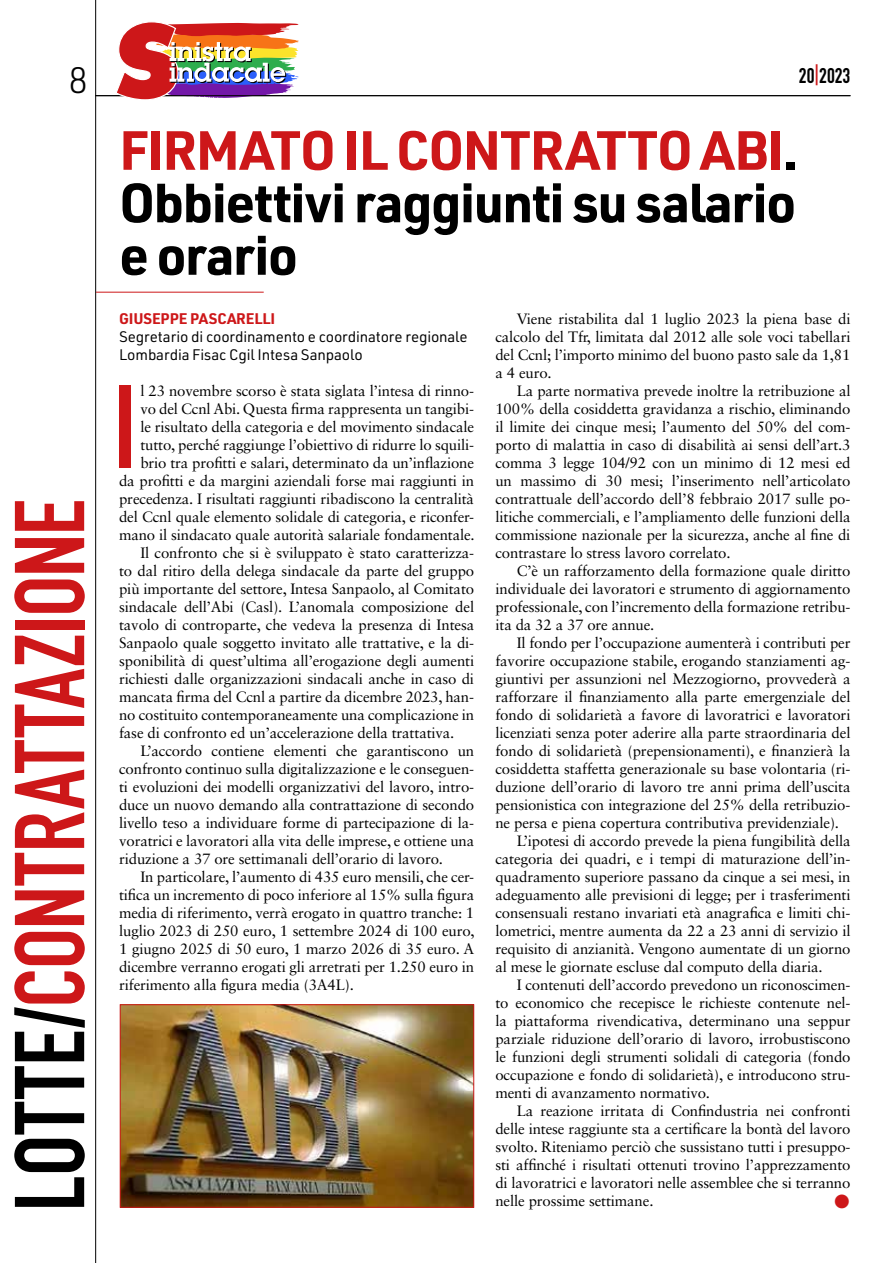
<style>
.page{position:relative;width:893px;height:1263px;background:#fff}
.page>*{position:absolute;margin:0;border:0;box-sizing:border-box;transform-origin:0 0}
.t1{font:116.1px "DIN Engschrift Std";color:#cd1719}
.t2{font:97.35px "DIN Engschrift Std";letter-spacing:-.005em;color:#cd1719}
.t3{font:700 54px/52.5px "URWDIN";letter-spacing:-.03em;color:#000;text-align:justify}
.t4{font:300 36px "URWDIN";color:#000}
.t5{font:21px "DIN Engschrift Std";color:#000}
.t6{font:15px/18px "Sabon LT Std";letter-spacing:-.01em;color:#000;text-align:justify}
.t7{font:15px/18px "URWDIN";letter-spacing:-.01em;color:#000}
.t8{font:700 15px "URWDIN";letter-spacing:-.01em;color:#cd1719}
.t9{font:15px "Zapf Dingbats IT Cby BT";color:#cd1719}
.s1{color:#000}
.s2{color:#cd1719}
</style>
<div class="page">
<hr style="left:95px;top:95px;width:755px;height:1px;background:#000">
<hr style="left:95px;top:0;width:1px;height:1263px;background:#000">
<svg style="left:115px;top:22px;width:184px;height:78px"></svg>
<hr style="left:96px;top:292px;width:168px;height:1px;background:#cd1719">
<img style="left:122px;top:1006px;width:350px;height:200px">
<div style="left:120px;top:1004px;width:354px;height:204px;border:1px solid #cd1719"></div>
<h3 class="t4" style="left:68px;top:57px;width:21px">8</h3>
<h2 class="t2" style="left:-7px;top:1211px;width:714px;rotate:-90deg"><span class="s1">LOTTE/</span>CONTRATTAZIONE</h2>
<h3 class="t5" style="left:799px;top:63px;width:53px">20<span class="s2">|</span>2023</h3>
<h3 class="t3" style="left:119px;top:122px;width:681px"><span class="s2">FIRMATO IL CONTRATTO ABI</span>.<br>Obbiettivi raggiunti su salario e orario</h3>
<p class="t8" style="left:119px;top:308px;width:158px">GIUSEPPE PASCARELLI</p>
<p class="t7" style="left:119px;top:327px;width:350px">Segretario di coordinamento e coordinatore regionale<br>Lombardia Fisac Cgil Intesa Sanpaolo</p>
<h1 class="t1" style="left:113px;top:359px;width:25px">I</h1>
<p class="t6" style="left:140px;top:382px;width:335px">l 23 novembre scorso è stata siglata l’intesa di rinno-</p>
<p class="t6" style="left:495px;top:310px;width:357px;text-indent:21px">Viene ristabilita dal 1 luglio 2023 la piena base di calcolo del Tfr, limitata dal 2012 alle sole voci tabellari del Ccnl; l’importo minimo del buono pasto sale da 1,81 a 4 euro.</p>
<p class="t6" style="left:495px;top:382px;width:357px;text-indent:21px">La parte normativa prevede inoltre la retribuzione al 100% della cosiddetta gravidanza a rischio, eliminando il limite dei cinque mesi; l’aumento del 50% del com&shy;porto di malattia in caso di disabilità ai sensi dell’art.3 comma 3 legge 104/92 con un minimo di 12 mesi ed un massimo di 30 mesi; l’inserimento nell’articolato contrattuale dell’accordo dell’8 febbraio 2017 sulle po&shy;litiche commerciali, e l’ampliamento delle funzioni della commissione nazionale per la sicurezza, anche al fine di contrastare lo stress lavoro correlato.</p>
<p class="t6" style="left:495px;top:562px;width:357px;text-indent:21px">C’è un rafforzamento della formazione quale diritto individuale dei lavoratori e strumento di aggiornamento professionale, con l’incremento della formazione retribu&shy;ita da 32 a 37 ore annue.</p>
<p class="t6" style="left:517px;top:634px;width:335px">Il fondo per l’occupazione aumenterà i contributi per</p>
<p class="t6" style="left:495px;top:652px;width:357px">favorire occupazione stabile, erogando stanziamenti ag-</p>
<p class="t6" style="left:495px;top:670px;width:357px">giuntivi per assunzioni nel Mezzogiorno, provvederà a</p>
<p class="t6" style="left:495px;top:688px;width:357px">rafforzare il finanziamento alla parte emergenziale del</p>
<p class="t6" style="left:495px;top:706px;width:357px">fondo di solidarietà a favore di lavoratrici e lavoratori</p>
<p class="t6" style="left:495px;top:724px;width:357px">licenziati senza poter aderire alla parte straordinaria del</p>
<p class="t6" style="left:495px;top:742px;width:357px">fondo di solidarietà (prepensionamenti), e finanzierà la</p>
<p class="t6" style="left:495px;top:760px;width:357px">cosiddetta staffetta generazionale su base volontaria (ri-</p>
<p class="t6" style="left:495px;top:778px;width:357px">duzione dell’orario di lavoro tre anni prima dell’uscita</p>
<p class="t6" style="left:495px;top:796px;width:357px">pensionistica con integrazione del 25% della retribuzio-</p>
<p class="t6" style="left:495px;top:814px;width:345px">ne persa e piena copertura contributiva previdenziale).</p>
<p class="t6" style="left:517px;top:832px;width:335px">L’ipotesi di accordo prevede la piena fungibilità della</p>
<p class="t6" style="left:495px;top:850px;width:356px">categoria dei quadri, e i tempi di maturazione dell’in-</p>
<p class="t6" style="left:495px;top:868px;width:357px">quadramento superiore passano da cinque a sei mesi, in</p>
<p class="t6" style="left:495px;top:886px;width:357px">adeguamento alle previsioni di legge; per i trasferimenti</p>
<p class="t6" style="left:495px;top:904px;width:357px">consensuali restano invariati età anagrafica e limiti chi-</p>
<p class="t6" style="left:495px;top:922px;width:357px">lometrici, mentre aumenta da 22 a 23 anni di servizio il</p>
<p class="t6" style="left:495px;top:940px;width:357px">requisito di anzianità. Vengono aumentate di un giorno</p>
<p class="t6" style="left:495px;top:958px;width:329px">al mese le giornate escluse dal computo della diaria.</p>
<p class="t6" style="left:517px;top:976px;width:335px">I contenuti dell’accordo prevedono un riconoscimen-</p>
<p class="t6" style="left:495px;top:994px;width:357px">to economico che recepisce le richieste contenute nel-</p>
<p class="t6" style="left:495px;top:1012px;width:357px">la piattaforma rivendicativa, determinano una seppur</p>
<p class="t6" style="left:495px;top:1030px;width:357px">parziale riduzione dell’orario di lavoro, irrobustiscono</p>
<p class="t6" style="left:495px;top:1048px;width:357px">le funzioni degli strumenti solidali di categoria (fondo</p>
<p class="t6" style="left:495px;top:1066px;width:357px">occupazione e fondo di solidarietà), e introducono stru-</p>
<p class="t6" style="left:495px;top:1084px;width:216px">menti di avanzamento normativo.</p>
<p class="t6" style="left:517px;top:1102px;width:335px">La reazione irritata di Confindustria nei confronti</p>
<p class="t6" style="left:495px;top:1120px;width:357px">delle intese raggiunte sta a certificare la bontà del lavoro</p>
<p class="t6" style="left:495px;top:1138px;width:357px">svolto. Riteniamo perciò che sussistano tutti i presuppo-</p>
<p class="t6" style="left:495px;top:1156px;width:357px">sti affinché i risultati ottenuti trovino l’apprezzamento</p>
<p class="t6" style="left:495px;top:1174px;width:357px">di lavoratrici e lavoratori nelle assemblee che si terranno</p>
<p class="t6" style="left:495px;top:1192px;width:160px">nelle prossime settimane.</p>
<p class="t9" style="left:834px;top:1194px;width:16px">●</p>
<p class="t6" style="left:140px;top:400px;width:335px">vo del Ccnl Abi. Questa firma rappresenta un tangibi-</p>
<p class="t6" style="left:140px;top:418px;width:335px">le risultato della categoria e del movimento sindacale</p>
<p class="t6" style="left:140px;top:436px;width:335px">tutto, perché raggiunge l’obiettivo di ridurre lo squili-</p>
<p class="t6" style="left:140px;top:454px;width:335px">brio tra profitti e salari, determinato da un’inflazione</p>
<p class="t6" style="left:119px;top:472px;width:357px">da profitti e da margini aziendali forse mai raggiunti in</p>
<p class="t6" style="left:119px;top:490px;width:357px">precedenza. I risultati raggiunti ribadiscono la centralità</p>
<p class="t6" style="left:119px;top:508px;width:357px">del Ccnl quale elemento solidale di categoria, e riconfer-</p>
<p class="t6" style="left:119px;top:526px;width:357px">mano il sindacato quale autorità salariale fondamentale.</p>
<p class="t6" style="left:140px;top:544px;width:335px">Il confronto che si è sviluppato è stato caratterizza-</p>
<p class="t6" style="left:119px;top:562px;width:357px">to dal ritiro della delega sindacale da parte del gruppo</p>
<p class="t6" style="left:119px;top:580px;width:357px">più importante del settore, Intesa Sanpaolo, al Comitato</p>
<p class="t6" style="left:119px;top:598px;width:357px">sindacale dell’Abi (Casl). L’anomala composizione del</p>
<p class="t6" style="left:119px;top:616px;width:357px">tavolo di controparte, che vedeva la presenza di Intesa</p>
<p class="t6" style="left:119px;top:634px;width:357px">Sanpaolo quale soggetto invitato alle trattative, e la di-</p>
<p class="t6" style="left:119px;top:652px;width:357px">sponibilità di quest’ultima all’erogazione degli aumenti</p>
<p class="t6" style="left:119px;top:670px;width:357px">richiesti dalle organizzazioni sindacali anche in caso di</p>
<p class="t6" style="left:119px;top:688px;width:356px">mancata firma del Ccnl a partire da dicembre 2023, han-</p>
<p class="t6" style="left:119px;top:706px;width:357px">no costituito contemporaneamente una complicazione in</p>
<p class="t6" style="left:119px;top:724px;width:337px">fase di confronto ed un’accelerazione della trattativa.</p>
<p class="t6" style="left:140px;top:742px;width:335px">L’accordo contiene elementi che garantiscono un</p>
<p class="t6" style="left:119px;top:760px;width:357px">confronto continuo sulla digitalizzazione e le conseguen-</p>
<p class="t6" style="left:119px;top:778px;width:357px">ti evoluzioni dei modelli organizzativi del lavoro, intro-</p>
<p class="t6" style="left:119px;top:796px;width:357px">duce un nuovo demando alla contrattazione di secondo</p>
<p class="t6" style="left:119px;top:814px;width:357px">livello teso a individuare forme di partecipazione di la-</p>
<p class="t6" style="left:119px;top:832px;width:357px">voratrici e lavoratori alla vita delle imprese, e ottiene una</p>
<p class="t6" style="left:119px;top:850px;width:325px">riduzione a 37 ore settimanali dell’orario di lavoro.</p>
<p class="t6" style="left:140px;top:868px;width:335px">In particolare, l’aumento di 435 euro mensili, che cer-</p>
<p class="t6" style="left:119px;top:886px;width:357px">tifica un incremento di poco inferiore al 15% sulla figura</p>
<p class="t6" style="left:119px;top:904px;width:356px">media di riferimento, verrà erogato in quattro tranche: 1</p>
<p class="t6" style="left:119px;top:922px;width:357px">luglio 2023 di 250 euro, 1 settembre 2024 di 100 euro,</p>
<p class="t6" style="left:119px;top:940px;width:357px">1 giugno 2025 di 50 euro, 1 marzo 2026 di 35 euro. A</p>
<p class="t6" style="left:119px;top:958px;width:356px">dicembre verranno erogati gli arretrati per 1.250 euro in</p>
<p class="t6" style="left:119px;top:976px;width:236px">riferimento alla figura media (3A4L).</p>
</div>
